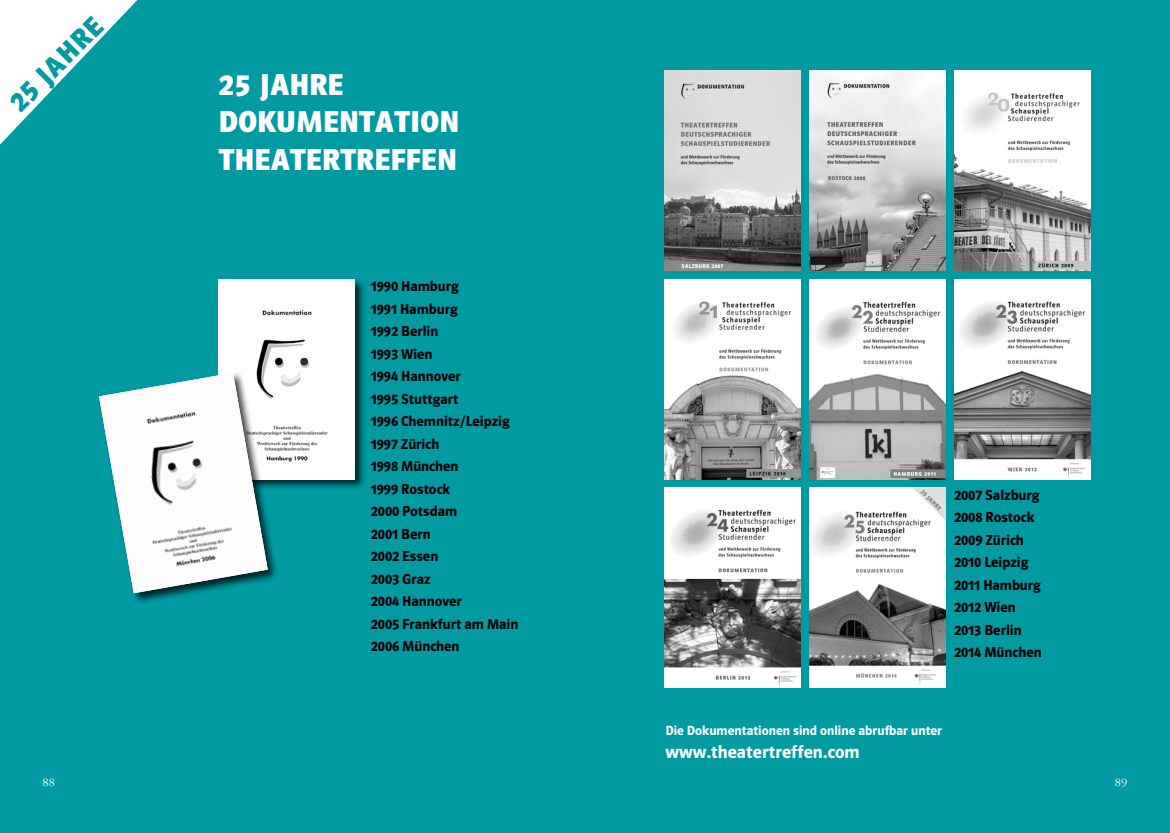
<style>
.page{position:relative;width:1170px;height:833px;background:#fff}
.page>*{position:absolute;margin:0;border:0;box-sizing:border-box;transform-origin:0 0}
.t1{font:700 31.25px/37.5px "Polo 22 K";letter-spacing:.01em;color:#fff}
.t2{font:700 28.75px "Polo 22 K";color:#009aa3}
.t3{font:18.75px "Polo 22 K Hfett";color:#fff}
.t4{font:15px/22.5px "Polo 22 K Hfett";color:#000}
.t5{font:13.75px "Polo 22 K Hfett";color:#fff}
.t6{font:12.5px "Garamond Three";color:#fff}
</style>
<div class="page">
<div style="left:0;top:0;width:1169px;height:833px;background:#009aa3"></div>
<svg style="left:0;top:0;width:137px;height:145px"></svg>
<img style="left:664px;top:71px;width:136px;height:200px">
<img style="left:664px;top:279px;width:136px;height:200px">
<img style="left:664px;top:488px;width:136px;height:199px">
<img style="left:809px;top:71px;width:136px;height:200px">
<img style="left:809px;top:279px;width:136px;height:200px">
<img style="left:809px;top:488px;width:136px;height:199px">
<img style="left:954px;top:71px;width:136px;height:200px">
<img style="left:954px;top:279px;width:136px;height:200px">
<div style="left:217px;top:277px;width:150px;height:214px;background:#000;opacity:.75"></div>
<img style="left:219px;top:279px;width:136px;height:200px">
<div style="left:98px;top:371px;width:181px;height:233px;background:#000;opacity:.75"></div>
<img style="left:99px;top:373px;width:169px;height:220px">
<h2 class="t2" style="left:3px;top:95px;width:121px;rotate:-45deg">25 JAHRE</h2>
<h1 class="t1" style="left:219px;top:66px;width:242px">25 JAHRE<br>DOKUMENTATION<br>THEATERTREFFEN</h1>
<p class="t4" style="left:371px;top:275px;width:149px">1990 Hamburg<br>1991 Hamburg<br>1992 Berlin<br>1993 Wien<br>1994 Hannover<br>1995 Stuttgart<br>1996 Chemnitz/Leipzig<br>1997 Zürich<br>1998 München<br>1999 Rostock<br>2000 Potsdam<br>2001 Bern<br>2002 Essen<br>2003 Graz<br>2004 Hannover<br>2005 Frankfurt am Main<br>2006 München</p>
<p class="t4" style="left:954px;top:483px;width:89px">2007 Salzburg<br>2008 Rostock<br>2009 Zürich<br>2010 Leipzig<br>2011 Hamburg<br>2012 Wien<br>2013 Berlin<br>2014 München</p>
<p class="t5" style="left:665px;top:723px;width:278px">Die Dokumentationen sind online abrufbar unter</p>
<p class="t3" style="left:665px;top:741px;width:196px">www.theatertreffen.com</p>
<p class="t6" style="left:43px;top:775px;width:14px">88</p>
<p class="t6" style="left:1114px;top:775px;width:14px">89</p>
</div>
